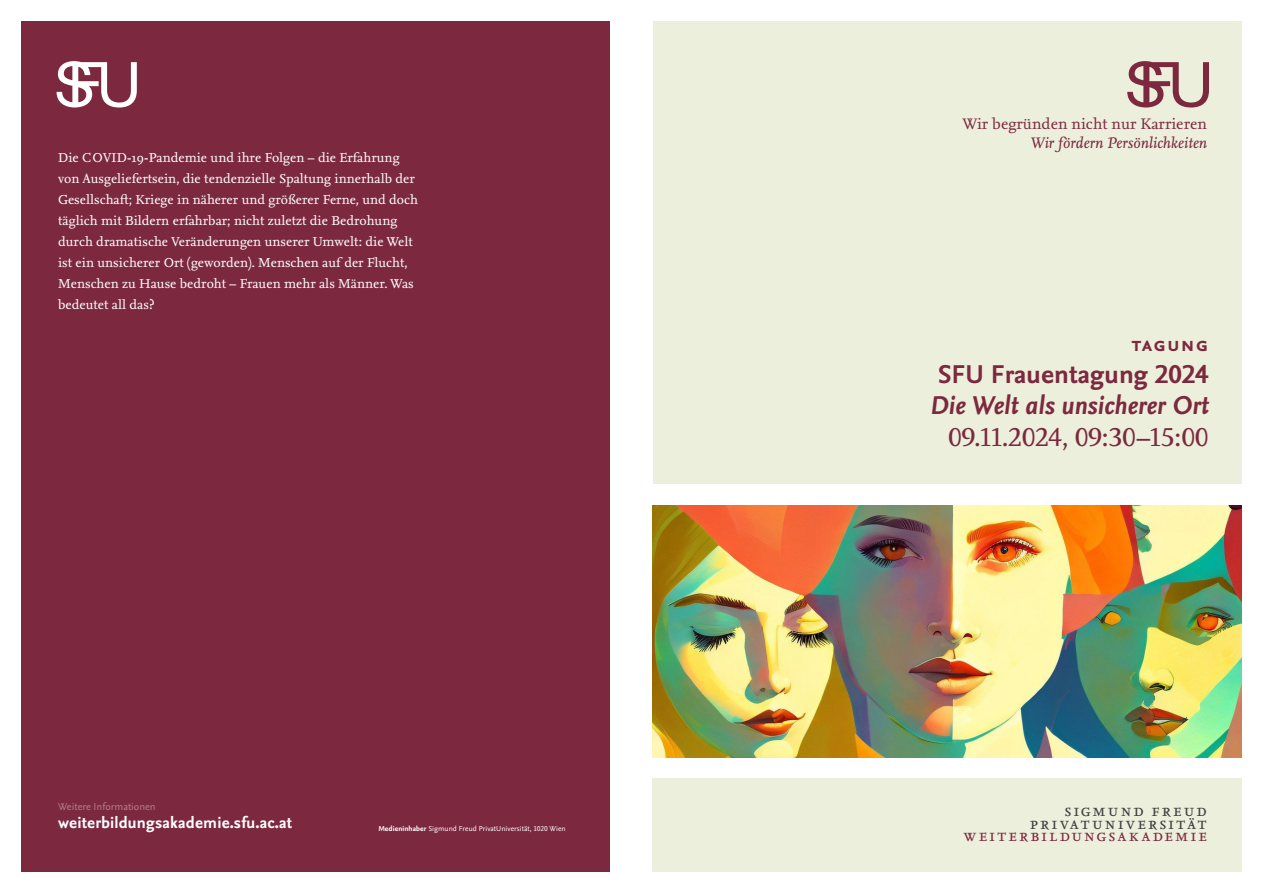
<style>
.page{position:relative;width:1263px;height:893px;background:#fff}
.page>*{position:absolute;margin:0;border:0;box-sizing:border-box;transform-origin:0 0}
.t1{font:italic 700 27px "Nexus Sans Pro";color:#7c2940}
.t2{font:27px "Nexus Serif Pro";color:#7c2940}
.t3{font:700 27px "Nexus Sans Pro";color:#7c2940}
.t4{font:700 21px "Nexus Sans Pro";letter-spacing:.05em;color:#7c2940}
.t5{font:16.95px "Nexus Serif Pro";letter-spacing:.115em;color:#3e3e3f}
.t6{font:16.95px "Nexus Serif Pro";letter-spacing:.13em;color:#7c2940}
.t7{font:700 16.5px "Nexus Sans Pro";letter-spacing:.01em;color:#fff}
.t8{font:15.9px "Nexus Serif Pro";color:#7c2940}
.t9{font:italic 15.9px "Nexus Serif Pro";color:#7c2940}
.t10{font:13.5px/21px "Nexus Serif Pro";color:#fff}
.t11{font:10.5px "Nexus Sans Pro";color:#b38188}
.t12{font:7.5px "Nexus Sans Pro";letter-spacing:.005em;color:#fff}
.s1{font-weight:700}
</style>
<div class="page">
<div style="left:21px;top:21px;width:589px;height:851px;background:#7c2940"></div>
<div style="left:653px;top:21px;width:589px;height:463px;background:#ecefdb"></div>
<div style="left:653px;top:779px;width:589px;height:93px;background:#ecefdb"></div>
<svg style="left:57px;top:61px;width:80px;height:47px"></svg>
<svg style="left:1127px;top:61px;width:82px;height:47px"></svg>
<img style="left:653px;top:505px;width:589px;height:252px">
<p class="t10" style="left:58px;top:146px;width:362px">Die COVID-19-Pandemie und ihre Folgen – die Erfahrung von Ausgeliefertsein, die tendenzielle Spaltung innerhalb der Gesellschaft; Kriege in näherer und größerer Ferne, und doch täglich mit Bildern erfahrbar; nicht zuletzt die Bedrohung durch dramatische Veränderungen unserer Umwelt: die Welt ist ein unsicherer Ort (geworden). Menschen auf der Flucht, Menschen zu Hause bedroht – Frauen mehr als Männer. Was bedeutet all das?</p>
<p class="t11" style="left:58px;top:799px;width:99px">Weitere Informationen</p>
<p class="t7" style="left:58px;top:810px;width:236px">weiterbildungsakademie.sfu.ac.at</p>
<p class="t12" style="left:378px;top:823px;width:189px"><span class="s1">Medieninhaber</span> Sigmund Freud PrivatUniversität, 1020 Wien</p>
<p class="t8" style="left:962px;top:112px;width:246px">Wir begründen nicht nur Karrieren</p>
<p class="t9" style="left:1030px;top:131px;width:178px">Wir fördern Persönlichkeiten</p>
<p class="t4" style="left:1131px;top:328px;width:78px">Tagung</p>
<p class="t3" style="left:938px;top:353px;width:272px">SFU Frauentagung 2024</p>
<p class="t1" style="left:930px;top:385px;width:280px">Die Welt als unsicherer Ort</p>
<p class="t2" style="left:948px;top:417px;width:262px">09.11.2024, 09:30–15:00</p>
<p class="t5" style="left:1064px;top:798px;width:144px">SIGMUND FREUD</p>
<p class="t5" style="left:1030px;top:810px;width:179px">PRIVATUNIVERSITÄT</p>
<p class="t6" style="left:963px;top:823px;width:26px">weiter</p>
<p class="t6" style="left:1030px;top:823px;width:42px">bildungsa</p>
<p class="t6" style="left:1129px;top:823px;width:25px">kademie</p>
</div>
